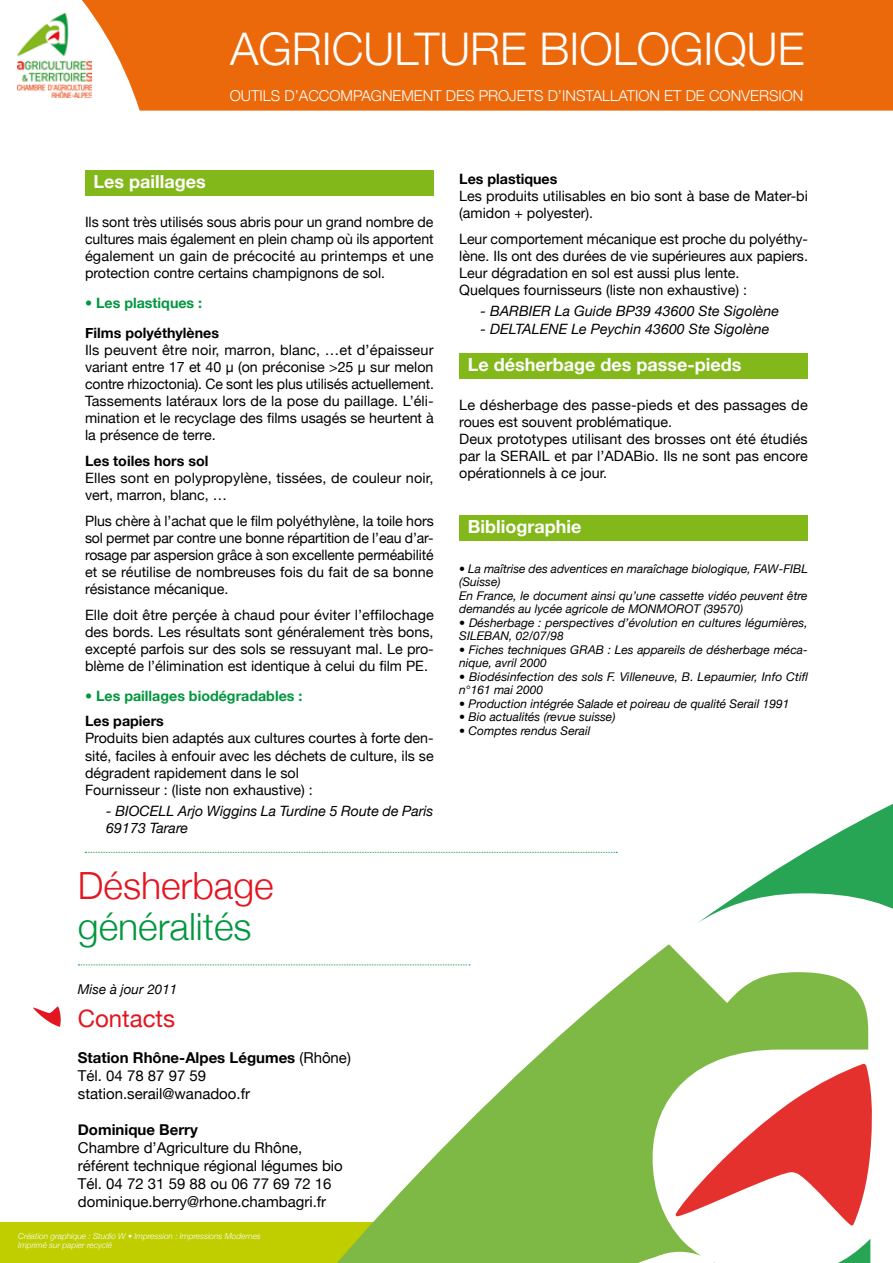
<style>
.page{position:relative;width:893px;height:1263px;background:#fff}
.page>*{position:absolute;margin:0;border:0;box-sizing:border-box;transform-origin:0 0}
.t1{font:300 45px "Helvetica Neue";color:#fff}
.t2{font:300 37.5px "Helvetica Neue";color:#00973e}
.t3{font:300 37.5px "Helvetica Neue";color:#e31520}
.t4{font:24px "Helvetica Neue";color:#e31520}
.t5{font:700 18px "Helvetica Neue";color:#fff}
.t6{font:15px/18px "Helvetica Neue";color:#000}
.t7{font:300 15px "Helvetica Neue";color:#fff}
.t8{font:700 15px "Helvetica Neue";color:#000}
.t9{font:14.25px/17.1px "Helvetica Neue";color:#000}
.t10{font:italic 14.25px/17.1px "Helvetica Neue";color:#000}
.t11{font:700 14.25px "Helvetica Neue";color:#000}
.t12{font:700 14.25px "Helvetica Neue";color:#00973e}
.t13{font:italic 13.5px "Helvetica Neue";color:#000}
.t14{font:italic 12px/13.5px "Helvetica Neue";color:#000}
.t15{font:italic 300 8.25px/9px "Helvetica Neue";color:#fff}
.s1{font-weight:700}
</style>
<div class="page">
<img style="left:18px;top:18px;width:36px;height:79px">
<svg style="left:54px;top:0;width:839px;height:111px;fill:#eb690b"></svg>
<div style="left:0;top:1222px;width:553px;height:41px;background:#c0ce00"></div>
<div style="left:85px;top:170px;width:349px;height:26px;background:#83b81a"></div>
<div style="left:459px;top:354px;width:349px;height:25px;background:#83b81a"></div>
<div style="left:459px;top:515px;width:349px;height:26px;background:#83b81a"></div>
<svg style="left:78px;top:964px;width:114px;height:1px"></svg>
<svg style="left:33px;top:1006px;width:28px;height:21px"></svg>
<svg style="left:85px;top:852px;width:532px;height:1px"></svg>
<svg style="left:698px;top:804px;width:195px;height:459px"></svg>
<svg style="left:868px;top:1064px;width:5px;height:161px"></svg>
<svg style="left:192px;top:944px;width:676px;height:319px"></svg>
<h1 class="t1" style="left:230px;top:22px;width:576px">AGRICULTURE BIOLOGIQUE</h1>
<p class="t7" style="left:230px;top:87px;width:575px">OUTILS D’ACCOMPAGNEMENT DES PROJETS D’INSTALLATION ET DE CONVERSION</p>
<p class="t5" style="left:94px;top:170px;width:114px">Les paillages</p>
<p class="t9" style="left:85px;top:213px;width:350px;text-align:justify">Ils sont très utilisés sous abris pour un grand nombre de cultures mais également en plein champ où ils apportent également un gain de précocité au printemps et une protection contre certains champignons de sol.</p>
<p class="t12" style="left:85px;top:294px;width:119px">• Les plastiques :</p>
<p class="t11" style="left:85px;top:324px;width:135px">Films polyéthylènes</p>
<p class="t9" style="left:85px;top:341px;width:350px;text-align:justify">Ils peuvent être noir, marron, blanc, …et d’épaisseur variant entre 17 et 40 μ (on préconise &gt;25 μ sur melon contre rhizoctonia). Ce sont les plus utilisés actuellement.<br>Tassements latéraux lors de la pose du paillage. L’éli&shy;mination et le recyclage des films usagés se heurtent à la présence de terre.</p>
<p class="t11" style="left:85px;top:452px;width:125px">Les toiles hors sol</p>
<p class="t9" style="left:85px;top:469px;width:350px">Elles sont en polypropylène, tissées, de couleur noir, vert, marron, blanc, …</p>
<p class="t9" style="left:85px;top:512px;width:350px;text-align:justify">Plus chère à l’achat que le film polyéthylène, la toile hors sol permet par contre une bonne répartition de l’eau d’ar&shy;rosage par aspersion grâce à son excellente perméabilité et se réutilise de nombreuses fois du fait de sa bonne résistance mécanique.</p>
<p class="t9" style="left:85px;top:606px;width:350px;text-align:justify">Elle doit être perçée à chaud pour éviter l’effilochage des bords. Les résultats sont généralement très bons, excepté parfois sur des sols se ressuyant mal. Le pro&shy;blème de l’élimination est identique à celui du film PE.</p>
<p class="t12" style="left:85px;top:687px;width:219px">• Les paillages biodégradables :</p>
<p class="t11" style="left:85px;top:712px;width:80px">Les papiers</p>
<p class="t9" style="left:85px;top:730px;width:350px">Produits bien adaptés aux cultures courtes à forte den&shy;sité, faciles à enfouir avec les déchets de culture, ils se dégradent rapidement dans le sol<br>Fournisseur : (liste non exhaustive) :</p>
<p class="t10" style="left:106px;top:802px;width:329px">- BIOCELL Arjo Wiggins La Turdine 5 Route de Paris<br>69173 Tarare</p>
<h2 class="t3" style="left:78px;top:863px;width:197px">DÉSHERBAGE</h2>
<h2 class="t2" style="left:78px;top:903px;width:175px">GÉNÉRALITÉS</h2>
<p class="t13" style="left:78px;top:981px;width:101px">Mise à jour 2011</p>
<h3 class="t4" style="left:78px;top:1004px;width:99px">Contacts</h3>
<p class="t6" style="left:78px;top:1048px;width:275px"><span class="s1">Station Rhône-Alpes Légumes</span> (Rhône)<br>Tél. 04 78 87 97 59 station.serail@wanadoo.fr</p>
<p class="t8" style="left:78px;top:1120px;width:121px">Dominique Berry</p>
<p class="t6" style="left:78px;top:1138px;width:267px">Chambre d’Agriculture du Rhône, référent technique régional légumes bio Tél. 04 72 31 59 88 ou 06 77 69 72 16 dominique.berry@rhone.chambagri.fr</p>
<p class="t15" style="left:18px;top:1231px;width:244px">Création graphique : Studio W • Impression : Impressions Modernes<br>Imprimé sur papier recyclé</p>
<p class="t11" style="left:459px;top:170px;width:100px">Les plastiques</p>
<p class="t9" style="left:459px;top:187px;width:350px">Les produits utilisables en bio sont à base de M ater-bi (amidon + polyester).</p>
<p class="t9" style="left:459px;top:230px;width:350px">Leur comportement mécanique est proche du polyéthy&shy;lène. Ils ont des durées de vie supérieures aux papiers.<br>Leur dégradation en sol est aussi plus lente.<br>Quelques fournisseurs (liste non exhaustive) :</p>
<p class="t10" style="left:480px;top:303px;width:300px">- BARBIER La Guide BP39 43600 Ste Sigolène</p>
<p class="t10" style="left:480px;top:320px;width:290px">- DELTALENE Le Peychin 43600 Ste Sigolène</p>
<p class="t5" style="left:468px;top:354px;width:275px">Le désherbage des passe-pieds</p>
<p class="t9" style="left:459px;top:396px;width:350px">Le désherbage des passe-pieds et des passages de roues est souvent problématique.<br>Deux prototypes utilisant des brosses ont été étudiés par la SERAIL et par l’ADABio. Ils ne sont pas encore opérationnels à ce jour.</p>
<p class="t5" style="left:468px;top:515px;width:115px">Bibliographie</p>
<p class="t14" style="left:459px;top:561px;width:350px">• La maîtrise des adventices en maraîchage biologique, FAW-FIBL (Suisse)<br>En France, le document ainsi qu’une cassette vidéo peuvent être demandés au lycée agricole de MONMOROT (39570)</p>
<p class="t14" style="left:459px;top:615px;width:350px">• Désherbage : perspectives d’évolution en cultures légumières,<br>SILEBAN, 02/07/98</p>
<p class="t14" style="left:459px;top:642px;width:350px">• Fiches techniques GRAB : Les appareils de désherbage méca&shy;nique, avril 2000</p>
<p class="t14" style="left:459px;top:669px;width:350px">• Biodésinfection des sols F. Villeneuve, B. Lepaumier, Info Ctifl n°161 mai 2000</p>
<p class="t14" style="left:459px;top:696px;width:332px">• Production intégrée Salade et poireau de qualité Serail 1991</p>
<p class="t14" style="left:459px;top:710px;width:158px">• Bio actualités (revue suisse)</p>
<p class="t14" style="left:459px;top:723px;width:133px">• Comptes rendus Serail</p>
</div>
